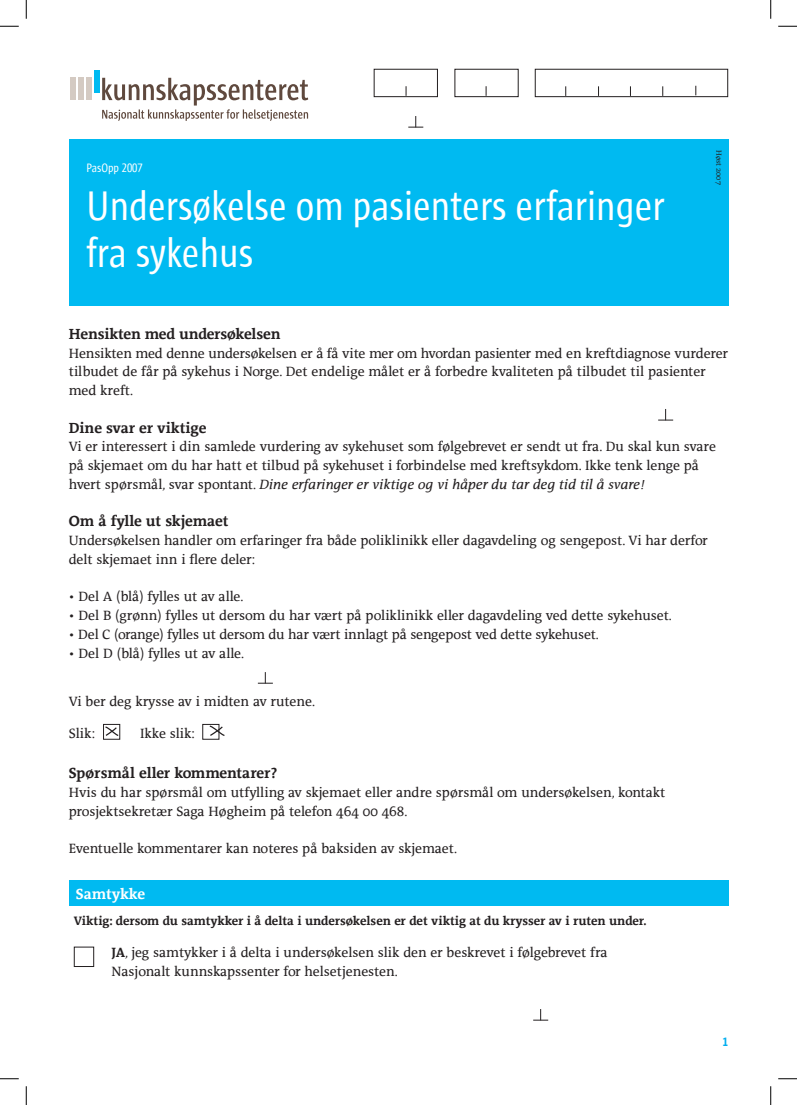
<style>
.page{position:relative;width:797px;height:1105px;background:#fff}
.page>*{position:absolute;margin:0;border:0;box-sizing:border-box;transform-origin:0 0}
.overskrift_1{font:42.5px/47.5px "Sun Cd T Fm";color:#fff}
.dps_navn{font:700 15px "The Antiqua Sun";letter-spacing:-.01em;color:#231f20}
.bjelkeoverskrifter{font:700 15px "The Antiqua Sun";color:#fff}
.dps_navn-2{font:13.75px/18.8px "The Antiqua Sun";letter-spacing:-.005em;color:#231f20}
.brødtekst{font:13.75px "The Antiqua Sun";color:#231f20}
.dps_navn-3{font:700 12.5px "The Antiqua Sun";color:#231f20}
.t1{font:12.5px "Sun Cd T Fm";color:#fff}
.t2{font:700 12.5px "Sun Cd T Fm";color:#00aeef}
.t3{font:7.5px "The Antiqua Sun";color:#231f20}
.s1{font-style:italic}
.s2{font-weight:700}
</style>
<div class="page">
<div style="left:69px;top:140px;width:659px;height:166px;background:#00baf1"></div>
<svg style="left:658px;top:409px;width:15px;height:12px"></svg>
<svg style="left:408px;top:116px;width:15px;height:12px"></svg>
<div style="left:69px;top:880px;width:659px;height:26px;background:#00baf1"></div>
<div style="left:74px;top:947px;width:20px;height:20px;border:1px solid #231f20"></div>
<svg style="left:258px;top:672px;width:15px;height:12px"></svg>
<svg style="left:533px;top:1009px;width:15px;height:12px"></svg>
<div style="left:454px;top:69px;width:64px;height:28px;border:1px solid #231f20"></div>
<div style="left:103px;top:724px;width:17px;height:16px;border:1px solid #231f20"></div>
<svg style="left:104px;top:725px;width:16px;height:12px"></svg>
<div style="left:202px;top:724px;width:17px;height:16px;border:1px solid #231f20"></div>
<svg style="left:208px;top:724px;width:17px;height:13px"></svg>
<svg style="left:102px;top:78px;width:206px;height:43px"></svg>
<div style="left:70px;top:78px;width:5px;height:22px;background:#d4cac2"></div>
<div style="left:78px;top:78px;width:5px;height:22px;background:#d4cac2"></div>
<div style="left:94px;top:70px;width:5px;height:23px;background:#00baf1"></div>
<div style="left:86px;top:78px;width:5px;height:22px;background:#d4cac2"></div>
<div style="left:535px;top:69px;width:193px;height:28px;border:1px solid #231f20"></div>
<div style="left:373px;top:69px;width:65px;height:28px;border:1px solid #231f20"></div>
<svg style="left:0;top:25px;width:19px;height:2px"></svg>
<svg style="left:778px;top:25px;width:19px;height:2px"></svg>
<svg style="left:0;top:1078px;width:19px;height:1px"></svg>
<svg style="left:778px;top:1078px;width:19px;height:1px"></svg>
<svg style="left:25px;top:0;width:2px;height:19px"></svg>
<svg style="left:25px;top:1086px;width:2px;height:19px"></svg>
<svg style="left:770px;top:0;width:1px;height:19px"></svg>
<svg style="left:770px;top:1086px;width:1px;height:19px"></svg>
<p class="t1" style="left:86px;top:161px;width:58px">PasOpp 2007</p>
<p class="overskrift_1" style="left:86px;top:182px;width:580px">Undersøkelse om pasienters erfaringer fra sykehus</p>
<p class="t3" style="left:723px;top:150px;width:36px;rotate:90deg">Høst 2007</p>
<p class="dps_navn" style="left:69px;top:326px;width:213px">Hensikten med undersøkelsen</p>
<p class="dps_navn-2" style="left:69px;top:344px;width:660px">Hensikten med denne undersøkelsen er å få vite mer om hvordan pasienter med en kreftdiagnose vurderer tilbudet de får på sykehus i Norge. Det endelige målet er å forbedre kvaliteten på tilbudet til pasienter med kreft.</p>
<p class="dps_navn" style="left:69px;top:419px;width:139px">Dine svar er viktige</p>
<p class="dps_navn-2" style="left:69px;top:438px;width:648px">Vi er interessert i din samlede vurdering av sykehuset som følgebrevet er sendt ut fra. Du skal kun svare på skjemaet om du har hatt et tilbud på sykehuset i forbindelse med kreftsykdom. Ikke tenk lenge på hvert spørsmål, svar spontant. <span class="s1">Dine erfaringer er viktige og vi håper du tar deg tid til å svare!</span></p>
<p class="dps_navn" style="left:69px;top:513px;width:161px">Om å fylle ut skjemaet</p>
<p class="dps_navn-2" style="left:69px;top:531px;width:640px">Undersøkelsen handler om erfarin-ger fra både poliklinikk eller dagavdeling og sengepost. Vi har derfor delt skjemaet inn i flere deler:</p>
<p class="dps_navn-2" style="left:69px;top:588px;width:176px">• Del A (blå) fylles ut av alle.</p>
<p class="dps_navn-2" style="left:69px;top:606px;width:604px">• Del B (grønn) fylles ut dersom du har vært på poliklinikk eller dagavdeling ved dette sykehuset.</p>
<p class="dps_navn-2" style="left:69px;top:625px;width:531px">• Del C (orange) fylles ut dersom du har vært innlagt på sengepost ved dette sykehuset.</p>
<p class="dps_navn-2" style="left:69px;top:644px;width:177px">• Del D (blå) fylles ut av alle.</p>
<p class="brødtekst" style="left:69px;top:694px;width:248px">Vi ber deg krysse av i midten av rutene.</p>
<p class="brødtekst" style="left:69px;top:726px;width:28px">Slik:</p>
<p class="brødtekst" style="left:140px;top:726px;width:56px">Ikke slik:</p>
<p class="dps_navn" style="left:69px;top:765px;width:210px">Spørsmål eller kommentarer?</p>
<p class="dps_navn-2" style="left:69px;top:783px;width:598px">Hvis du har spørsmål om utfylling av skjemaet eller andre spørsmål om undersøkelsen, kontakt</p>
<p class="dps_navn-2" style="left:69px;top:802px;width:340px">prosjektsekretær Saga Høgheim på telefon 464 00 468.</p>
<p class="dps_navn-2" style="left:69px;top:840px;width:390px">Eventuelle kommentarer kan noteres på baksiden av skjemaet.</p>
<p class="bjelkeoverskrifter" style="left:76px;top:885px;width:71px">Samtykke</p>
<p class="dps_navn-3" style="left:74px;top:914px;width:574px">Viktig: dersom du samtykker i å delta i undersøkelsen er det viktig at du krysser av i ruten under.</p>
<p class="dps_navn-2" style="left:112px;top:943px;width:497px"><span class="s2">JA</span>, jeg samtykker i å delta i undersøkelsen slik den er beskrevet i følgebrevet fra</p>
<p class="dps_navn-2" style="left:112px;top:962px;width:287px">Nasjonalt kunnskapssenter for helsetjenesten.</p>
<p class="t2" style="left:723px;top:1035px;width:7px">1</p>
</div>
